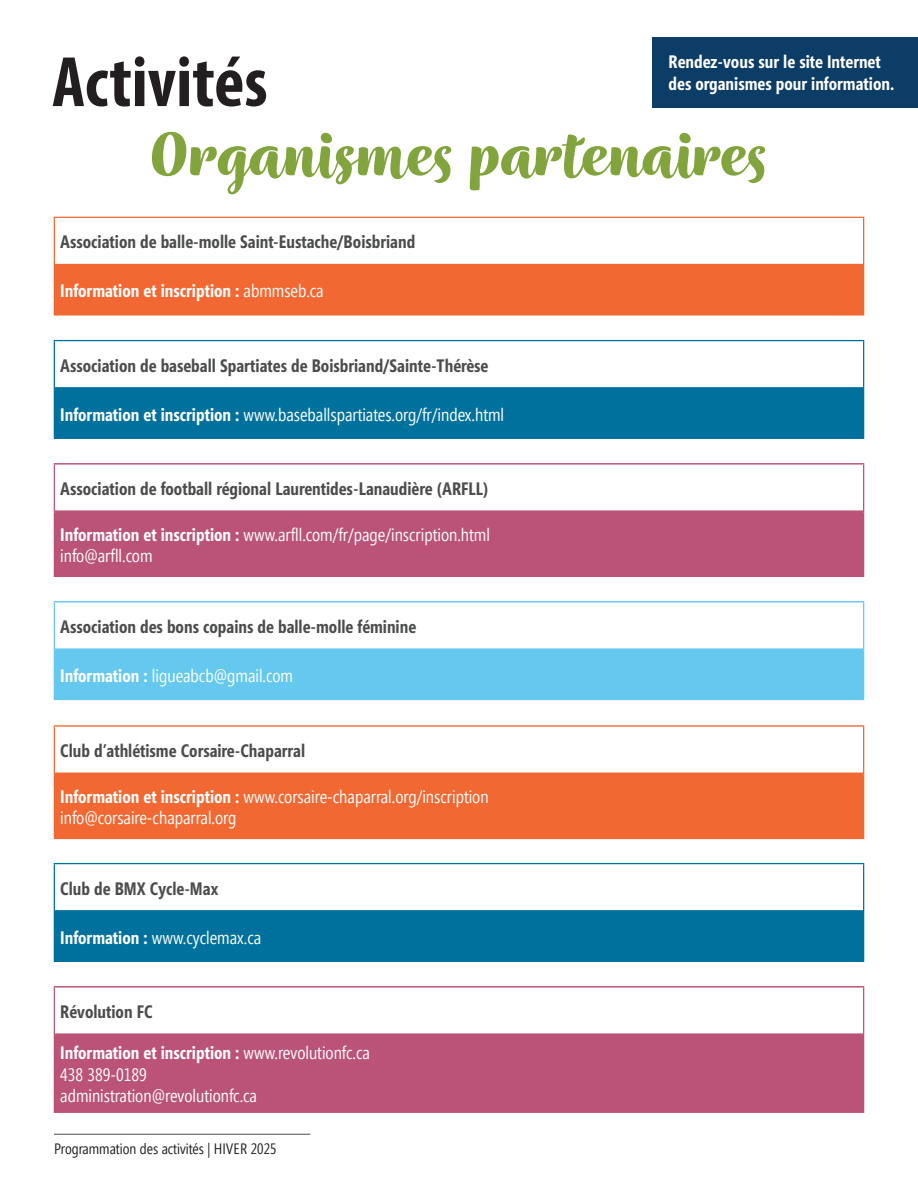
<style>
.page{position:relative;width:918px;height:1188px;background:#fff}
.page>*{position:absolute;margin:0;border:0;box-sizing:border-box;transform-origin:0 0}
.t1{font:700 72px "Wreath";color:#81a43d}
.t2{font:72px "Myriad Variable Concept";color:#231f20}
.t3{font:18px "Segoe Condensed";color:#fff}
.t4{font:700 18px "Segoe Condensed";color:#4b4c4d}
.t5{font:700 18px "Segoe Condensed";color:#fff}
.t6{font:15px "Segoe Condensed";color:#231f20}
.s1{font-weight:400}
.s2{font-weight:700}
</style>
<div class="page">
<hr style="left:54px;top:1134px;width:256px;height:1px;background:#4b4c4d">
<div style="left:652px;top:37px;width:266px;height:71px;background:#0c3d66"></div>
<div style="left:54px;top:1036px;width:810px;height:76px;background:#bb5277"></div>
<div style="left:55px;top:1033px;width:808px;height:5px;background:#bb5277"></div>
<div style="left:52px;top:985px;width:814px;height:129px;border:2px solid #fff"></div>
<div style="left:54px;top:513px;width:810px;height:63px;background:#bb5277"></div>
<div style="left:55px;top:510px;width:808px;height:5px;background:#bb5277"></div>
<div style="left:52px;top:462px;width:814px;height:117px;border:2px solid #fff"></div>
<div style="left:54px;top:651px;width:810px;height:49px;background:#64c8ef"></div>
<div style="left:55px;top:648px;width:808px;height:5px;background:#64c8ef"></div>
<div style="left:52px;top:600px;width:814px;height:102px;border:2px solid #fff"></div>
<div style="left:54px;top:266px;width:810px;height:49px;background:#f26832"></div>
<hr style="left:55px;top:264px;width:808px;height:4px;background:#f26832">
<div style="left:52px;top:215px;width:814px;height:102px;border:2px solid #fff"></div>
<div style="left:54px;top:389px;width:810px;height:49px;background:#00719c"></div>
<div style="left:55px;top:387px;width:808px;height:5px;background:#00719c"></div>
<div style="left:52px;top:338px;width:814px;height:103px;border:2px solid #fff"></div>
<div style="left:54px;top:775px;width:810px;height:64px;background:#f26832"></div>
<hr style="left:55px;top:773px;width:808px;height:4px;background:#f26832">
<div style="left:52px;top:724px;width:814px;height:117px;border:2px solid #fff"></div>
<div style="left:54px;top:912px;width:810px;height:49px;background:#00719c"></div>
<div style="left:55px;top:910px;width:808px;height:5px;background:#00719c"></div>
<div style="left:52px;top:861px;width:814px;height:103px;border:2px solid #fff"></div>
<p class="t5" style="left:669px;top:51px;width:214px">Rendez-vous sur le site Internet</p>
<p class="t2" style="left:52px;top:40px;width:217px">Activités</p>
<p class="t5" style="left:669px;top:73px;width:227px">des organismes pour information.</p>
<p class="t1" style="left:149px;top:110px;width:621px">Organismes partenaires</p>
<p class="t4" style="left:60px;top:231px;width:357px">Association de balle-molle Saint-Eustache/Boisbriand</p>
<p class="t5" style="left:60px;top:280px;width:265px">Information et inscription : <span class="s1">abmmseb.ca</span></p>
<p class="t4" style="left:60px;top:354px;width:430px">Association de baseball Spartiates de Boisbriand/Sainte-Thérèse</p>
<p class="t3" style="left:60px;top:403px;width:445px"><span class="s2">Information et inscription :</span> www.baseballspartiates.org/fr/index.html</p>
<p class="t4" style="left:60px;top:478px;width:430px">Association de football régional Laurentides-Lanaudière (ARFLL)</p>
<p class="t3" style="left:60px;top:523px;width:431px"><span class="s2">Information et inscription :</span> www.arfll.com/fr/page/inscription.html</p>
<p class="t3" style="left:60px;top:545px;width:94px">info@arfll.com</p>
<p class="t4" style="left:60px;top:615px;width:357px">Association des bons copains de balle-molle féminine</p>
<p class="t3" style="left:60px;top:664px;width:234px"><span class="s2">Information :</span> ligueabcb@gmail.com</p>
<p class="t4" style="left:60px;top:740px;width:247px">Club d’athlétisme Corsaire-Chaparral</p>
<p class="t3" style="left:60px;top:785px;width:430px"><span class="s2">Information et inscription :</span> www.corsaire-chaparral.org/inscription</p>
<p class="t3" style="left:60px;top:807px;width:178px">info@corsaire-chaparral.org</p>
<p class="t4" style="left:60px;top:877px;width:160px">Club de BMX Cycle-Max</p>
<p class="t3" style="left:60px;top:926px;width:202px"><span class="s2">Information :</span> www.cyclemax.ca</p>
<p class="t4" style="left:60px;top:1001px;width:94px">Révolution FC</p>
<p class="t5" style="left:60px;top:1042px;width:311px">Information et inscription : <span class="s1">www.revolutionfc.ca</span></p>
<p class="t3" style="left:60px;top:1063px;width:88px">438 389-0189</p>
<p class="t3" style="left:60px;top:1085px;width:198px">administration@revolutionfc.ca</p>
<p class="t6" style="left:54px;top:1139px;width:224px">Programmation des activités | HIVER 2025</p>
</div>
